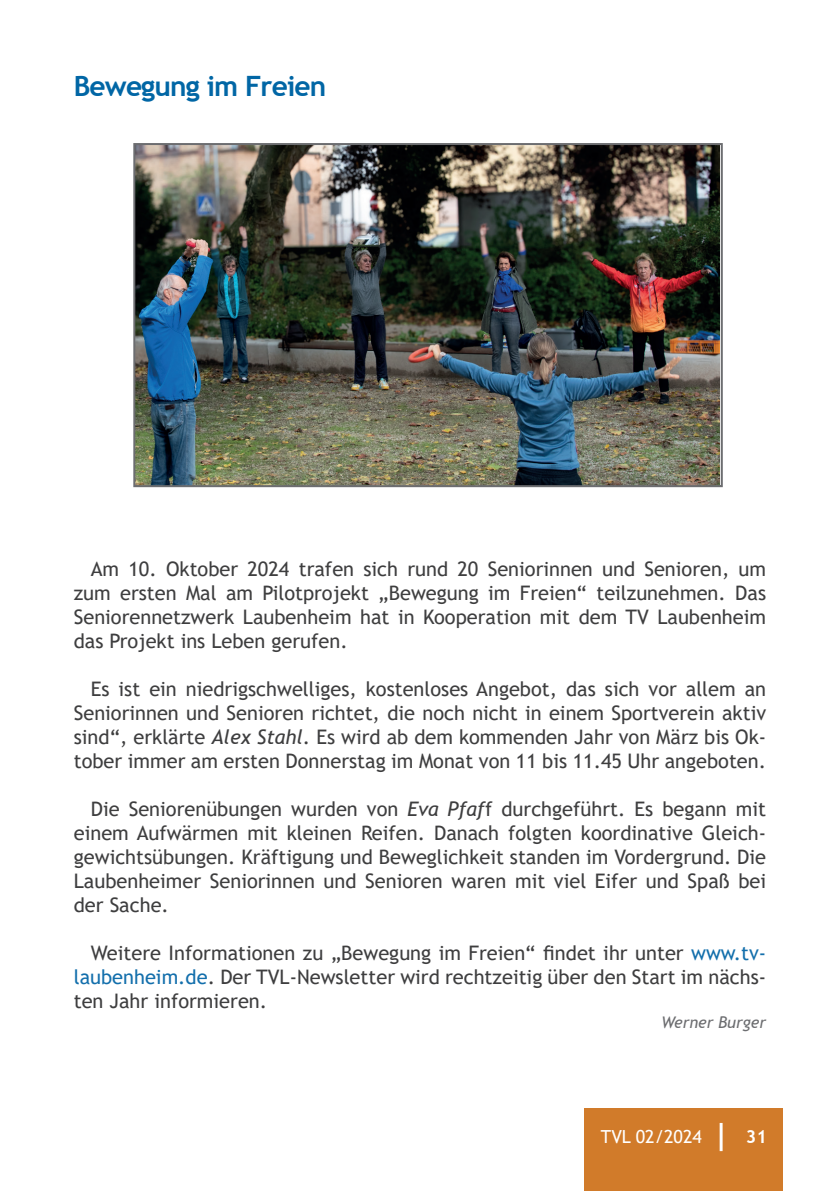
<style>
.page{position:relative;width:840px;height:1191px;background:#fff}
.page>*{position:absolute;margin:0;border:0;box-sizing:border-box;transform-origin:0 0}
.t1{font:700 28px "Trebuchet MS";letter-spacing:-.03em;color:#0166a5}
.t2{font:20px/24px "Trebuchet MS";color:#3e3e3f;text-align:justify}
.t3{font:18px "Trebuchet MS";color:#fff}
.t4{font:italic 16px "Trebuchet MS";color:#6c6d70}
.s1{font-style:italic}
.s2{color:#136fac}
.s3{font-weight:700;font-size:30px}
.s4{font-weight:700}
</style>
<div class="page">
<div style="left:584px;top:1108px;width:198px;height:83px;background:#d17b2a"></div>
<img style="left:136px;top:146px;width:583px;height:338px">
<div style="left:133px;top:143px;width:589px;height:344px;border:2px solid #6c6d70"></div>
<h1 class="t1" style="left:74px;top:69px;width:254px">Bewegung im Freien</h1>
<p class="t2" style="left:74px;top:557px;width:693px;text-indent:17px">Am 10. Oktober 2024 trafen sich rund 20 Seniorinnen und Senioren, um zum ersten Mal am Pilotprojekt „Bewegung im Freien“ teilzunehmen. Das Seniorennetzwerk Laubenheim hat in Kooperation mit dem TV Laubenheim das Projekt ins Leben gerufen.</p>
<p class="t2" style="left:74px;top:677px;width:693px;text-indent:17px">Es ist ein niedrigschwelliges, kostenloses Angebot, das sich vor allem an Seniorinnen und Senioren richtet, die noch nicht in einem Sportverein aktiv sind“, erklärte <span class="s1">Alex Stahl</span>. Es wird ab dem kommenden Jahr von März bis Ok&shy;tober immer am ersten Donnerstag im Monat von 11 bis 11.45 Uhr angeboten.</p>
<p class="t2" style="left:74px;top:797px;width:693px;text-indent:17px">Die Seniorenübungen wurden von <span class="s1">Eva Pfaf</span>f durchgeführt. Es begann mit einem Aufwärmen mit kleinen Reifen. Danach folgten koordinative Gleich&shy;gewichtsübungen. Kräftigung und Beweglichkeit standen im Vordergrund. Die Laubenheimer Seniorinnen und Senioren waren mit viel Eifer und Spaß bei der Sache.</p>
<p class="t2" style="left:74px;top:941px;width:693px;text-indent:17px">Weitere Informationen zu „Bewegung im Freien“ findet ihr unter <span class="s2">www.tv&shy;laubenheim.de</span>. Der TVL-Newsletter wird rechtzeitig über den Start im nächs&shy;ten Jahr informieren.</p>
<p class="t4" style="left:661px;top:1012px;width:106px">Werner Burger</p>
<p class="t3" style="left:600px;top:1125px;width:167px">TVL 02/2024 <span class="s3">|</span> <span class="s4">31</span></p>
</div>
